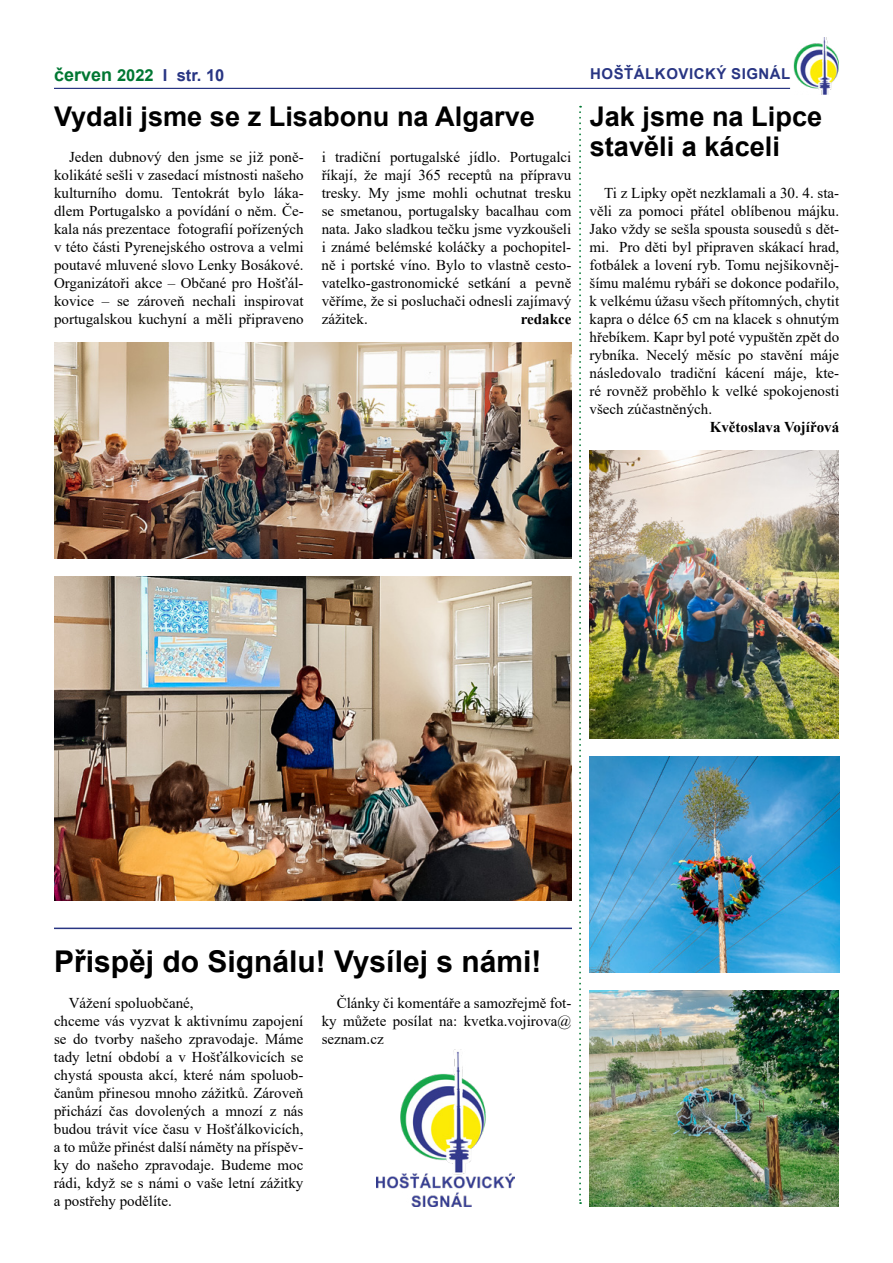
<style>
.page{position:relative;width:893px;height:1263px;background:#fff}
.page>*{position:absolute;margin:0;border:0;box-sizing:border-box;transform-origin:0 0}
.t1{font:700 30px "Arial";color:#000}
.t2{font:700 27.15px/30px "Arial";color:#000}
.t3{font:700 16.5px "Arial";color:#283583}
.t4{font:15px/18px "Times New Roman";color:#000;text-align:justify}
.t5{font:700 15px "Times New Roman";color:#000}
.t6{font:700 15px "Arial";letter-spacing:.035em;color:#283583}
.s1{font-size:18px;color:#007732}
.s2{color:#007732}
</style>
<div class="page">
<img style="left:781px;top:38px;width:58px;height:56px">
<hr style="left:54px;top:88px;width:736px;height:1px;background:#283583">
<img style="left:589px;top:450px;width:250px;height:288px">
<img style="left:590px;top:756px;width:249px;height:216px">
<img style="left:590px;top:990px;width:249px;height:216px">
<hr style="left:54px;top:927px;width:518px;height:2px;background:#283583">
<img style="left:54px;top:342px;width:517px;height:216px">
<img style="left:54px;top:576px;width:517px;height:324px">
<svg style="left:579px;top:106px;width:2px;height:1098px"></svg>
<img style="left:376px;top:1050px;width:138px;height:156px">
<p class="t3" style="left:54px;top:63px;width:172px"><span class="s1">červen</span> <span class="s2">2022</span> I str. 10</p>
<p class="t6" style="left:590px;top:64px;width:202px">HOŠŤÁLKOVICKÝ SIGNÁL</p>
<h2 class="t2" style="left:54px;top:101px;width:482px">Vydali jsme se z Lisabonu na Algarve</h2>
<p class="t4" style="left:54px;top:148px;width:251px;text-indent:15px">Jeden dubnový den jsme se již poně&shy;kolikáté sešli v zasedací místnosti našeho kulturního domu. Tentokrát bylo láka&shy;dlem Portugalsko a povídání o něm. Če&shy;kala nás prezentace fotografií pořízených v této části Pyrenejského ostrova a velmi poutavé mluvené slovo Lenky Bosákové.<br>Organizátoři akce – Občané pro Hošťál&shy;kovice – se zároveň nechali inspirovat portugalskou kuchyní a měli připraveno</p>
<p class="t4" style="left:322px;top:148px;width:251px">i tradiční portugalské jídlo. Portugalci říkají, že mají 365 receptů na přípravu tresky. My jsme mohli ochutnat tresku se smetanou, portugalsky bacalhau com nata. Jako sladkou tečku jsme vyzkoušeli i známé belémské koláčky a pochopitel&shy;ně i portské víno. Bylo to vlastně cesto&shy;vatelko-gastronomické setkání a pevně věříme, že si posluchači odnesli zajímavý zážitek.</p>
<p class="t5" style="left:521px;top:308px;width:52px">redakce</p>
<h2 class="t2" style="left:590px;top:102px;width:234px">Jak jsme na Lipce stavěli a káceli</h2>
<p class="t4" style="left:589px;top:184px;width:251px;text-indent:15px">Ti z Lipky opět nezklamali a 30. 4. sta&shy;věli za pomoci přátel oblíbenou májku.<br>Jako vždy se sešla spousta sousedů s dět&shy;mi. Pro děti byl připraven skákací hrad, fotbálek a lovení ryb. Tomu nejšikovněj&shy;šímu malému rybáři se dokonce podařilo, k velkému úžasu všech přítomných, chytit kapra o délce 65 cm na klacek s ohnutým hřebíkem. Kapr byl poté vypuštěn zpět do rybníka. Necelý měsíc po stavění máje následovalo tradiční kácení máje, kte&shy;ré rovněž proběhlo k velké spokojenosti všech zúčastněných.</p>
<p class="t5" style="left:710px;top:416px;width:131px">Květoslava Vojířová</p>
<h1 class="t1" style="left:54px;top:940px;width:489px">Přispěj do Signálu! Vysílej s námi!</h1>
<p class="t4" style="left:54px;top:994px;width:251px;text-align:left;text-indent:15px">Vážení spoluobčané,<br>chceme vás vyzvat k aktivnímu zapojení se do tvorby našeho zpravodaje. Máme tady letní období a v Hošťálkovicích se chystá spousta akcí, které nám spoluob&shy;čanům přinesou mnoho zážitků. Zároveň přichází čas dovolených a mnozí z nás budou trávit více času v Hošťálkovicích, a to může přinést další náměty na příspěv&shy;ky do našeho zpravodaje. Budeme moc rádi, když se s námi o vaše letní zážitky a postřehy podělíte.</p>
<p class="t4" style="left:322px;top:994px;width:251px;text-indent:15px">Články či komentáře a samozřejmě fot&shy;ky můžete posílat na: kvetka.vojirova@ seznam.cz</p>
</div>
